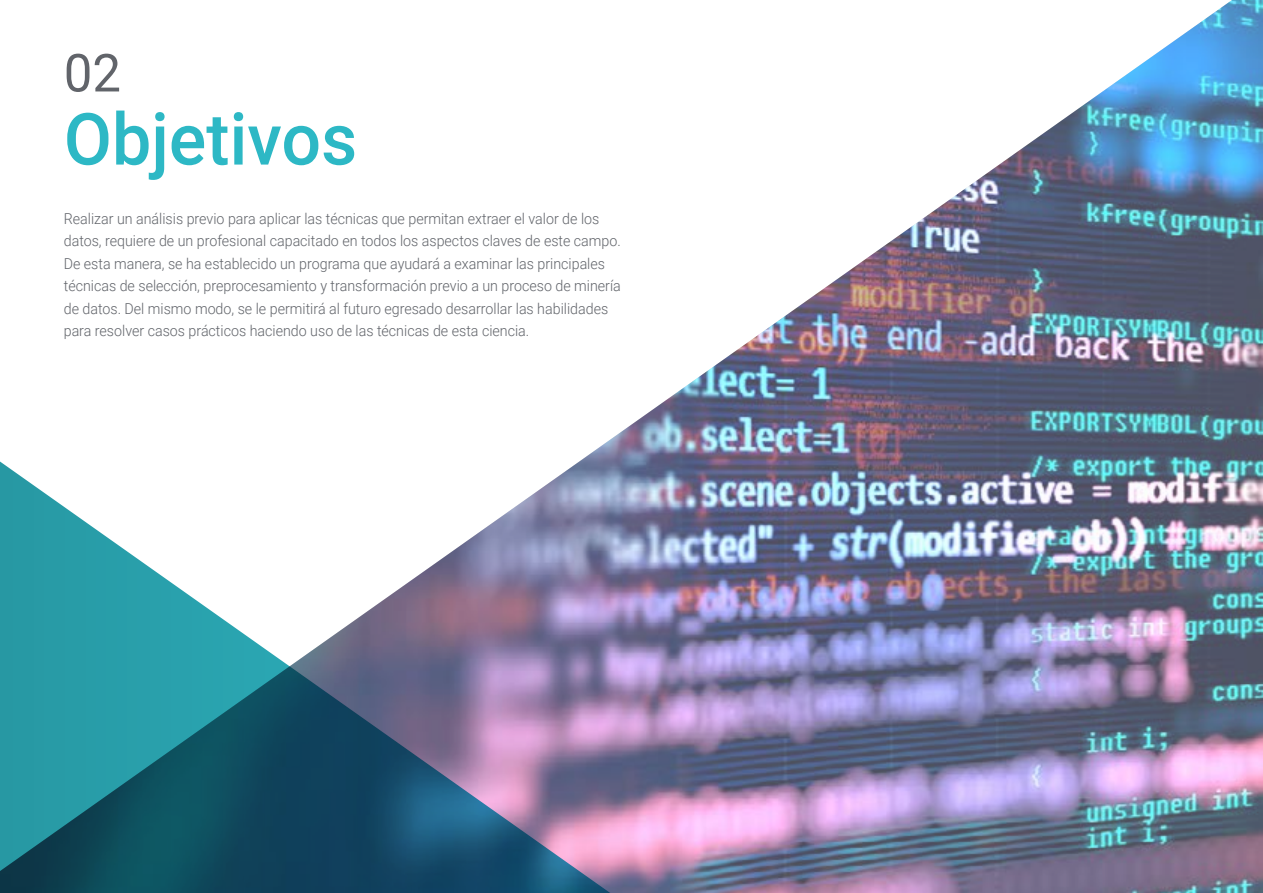
<style>
.page{position:relative;width:1263px;height:893px;background:#fff}
.page>*{position:absolute;margin:0;border:0;box-sizing:border-box;transform-origin:0 0}
.t1{font:500 72px "Roboto";color:#2db8c5}
.t2{font:52.5px "Roboto";color:#61646a}
.t3{font:300 15px/22.5px "Roboto";color:#61646a;scale:.95 1}
</style>
<div class="page">
<img style="left:601px;top:0;width:662px;height:893px">
<svg style="left:0;top:446px;width:640px;height:447px"></svg>
<h2 class="t2" style="left:64px;top:36px;width:59px">02</h2>
<h1 class="t1" style="left:64px;top:89px;width:295px">Objetivos</h1>
<p class="t3" style="left:64px;top:207px;width:588px">Realizar un análisis previo para aplicar las técnicas que permitan extraer el valor de los datos, requiere de un profesional capacitado en todos los aspectos claves de este campo.<br>De esta manera, se ha establecido un programa que ayudará a examinar las principales técnicas de selección, preprocesamiento y transformación previo a un proceso de minería de datos. Del mismo modo, se le permitirá al futuro egresado desarrollar las habilidades para resolver casos prácticos haciendo uso de las técnicas de esta ciencia.</p>
</div>
